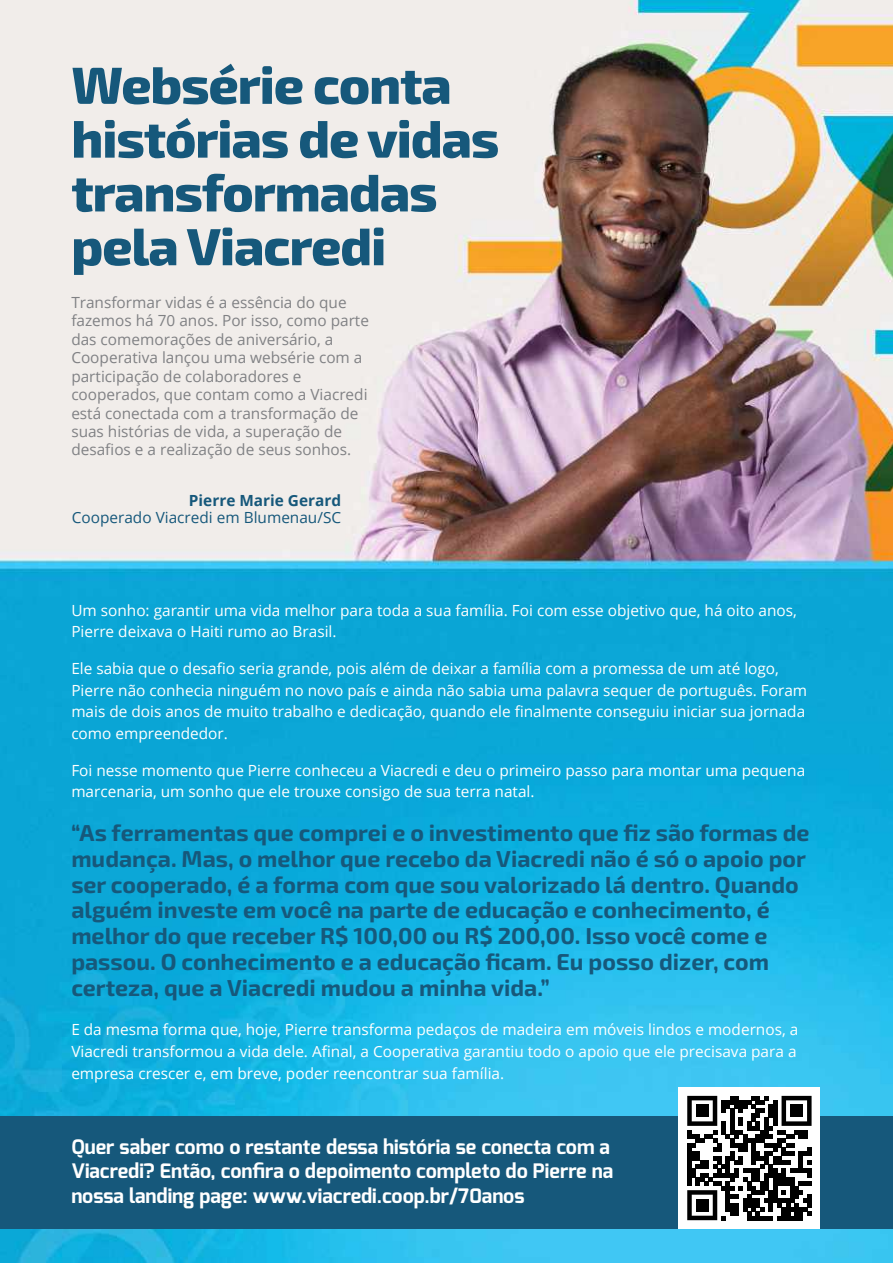
<style>
.page{position:relative;width:893px;height:1263px;background:#fff}
.page>*{position:absolute;margin:0;border:0;box-sizing:border-box;transform-origin:0 0}
.t1{font:800 52.2px/53.8px "Exo 2";letter-spacing:-.02em;color:#16587b}
.t2{font:700 23.1px/25.8px "Exo 2";color:#16587b}
.t3{font:700 19.95px/24.6px "Exo";color:#fff}
.t4{font:15.3px/21.5px "Open Sans";color:#fff}
.t5{font:15.3px/18.5px "Open Sans";color:#808184}
.t6{font:15.3px "Open Sans";color:#16587b}
.t7{font:700 15.3px "Open Sans";color:#16587b}
</style>
<div class="page">
<img style="left:0;top:0;width:893px;height:1263px">
<div style="left:0;top:1116px;width:893px;height:113px;background:#16587b"></div>
<div style="left:679px;top:1087px;width:141px;height:142px;background:#fff"></div>
<svg style="left:687px;top:1096px;width:125px;height:124px"></svg>
<div style="left:696px;top:1104px;width:13px;height:13px;background:#000"></div>
<div style="left:790px;top:1104px;width:13px;height:13px;background:#000"></div>
<div style="left:696px;top:1199px;width:13px;height:12px;background:#000"></div>
<h1 class="t1" style="left:71px;top:57px;width:429px">Websérie conta histórias de vidas transformadas pela Viacredi</h1>
<p class="t5" style="left:71px;top:293px;width:299px">Transformar vidas é a essência do que fazemos há 70 anos. Por isso, como parte das comemorações de aniversário, a Cooperativa lançou uma websérie com a participação de colaboradores e cooperados, que contam como a Viacredi está conectada com a transformação de suas histórias de vida, a superação de desafios e a realização de seus sonhos.</p>
<p class="t7" style="left:189px;top:490px;width:154px">Pierre Marie Gerard</p>
<p class="t6" style="left:72px;top:507px;width:271px">Cooperado Viacredi em Blumenau/SC</p>
<p class="t4" style="left:71px;top:599px;width:727px">Um sonho: garantir uma vida melhor para toda a sua família. Foi com esse objetivo que, há oito anos,<br>Pierre deixava o Haiti rumo ao Brasil.</p>
<p class="t4" style="left:71px;top:657px;width:737px">Ele sabia que o desafio seria grande, pois além de deixar a família com a promessa de um até logo, Pierre não conhecia ninguém no novo país e ainda não sabia uma palavra sequer de português. Foram mais de dois anos de muito trabalho e dedicação, quando ele finalmente conseguiu iniciar sua jornada como empreendedor.</p>
<p class="t4" style="left:71px;top:759px;width:735px">Foi nesse momento que Pierre conheceu a Viacredi e deu o primeiro passo para montar uma pequena marcenaria, um sonho que ele trouxe consigo de sua terra natal.</p>
<p class="t2" style="left:71px;top:819px;width:740px">“As ferramentas que comprei e o investimento que fiz são formas de mudança. Mas, o melhor que recebo da Viacredi não é só o apoio por ser cooperado, é a forma com que sou valorizado lá dentro. Quando alguém investe em você na parte de educação e conhecimento, é melhor do que receber R$ 100,00 ou R$ 200,00. Isso você come e passou. O conhecimento e a educação ficam. Eu posso dizer, com certeza, que a Viacredi mudou a minha vida.”</p>
<p class="t4" style="left:71px;top:1019px;width:728px;text-align:justify">E da mesma forma que, hoje, Pierre transforma pedaços de madeira em móveis lindos e modernos, a Viacredi transformou a vida dele. Afinal, a Cooperativa garantiu todo o apoio que ele precisava para a empresa crescer e, em breve, poder reencontrar sua família.</p>
<h3 class="t3" style="left:71px;top:1134px;width:543px">Quer saber como o restante dessa história se conecta com a<br>Viacredi? Então, confira o depoimento completo do Pierre na nossa landing page: www.viacredi.coop.br/70anos</h3>
</div>
